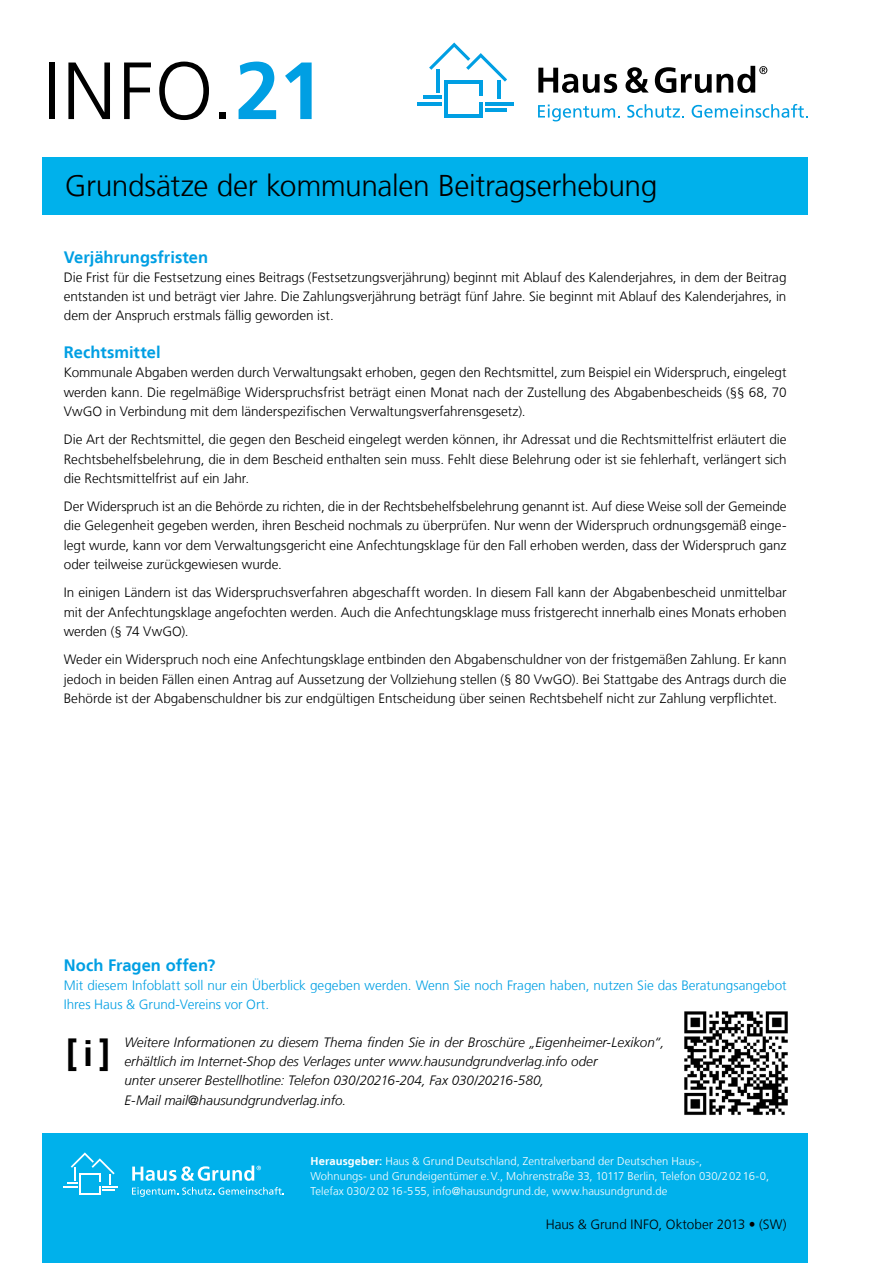
<style>
.page{position:relative;width:893px;height:1263px;background:#fff}
.page>*{position:absolute;margin:0;border:0;box-sizing:border-box;transform-origin:0 0}
.t1{font:300 81px "Frutiger LT";color:#000}
.t2{font:700 81px "Frutiger LT";color:#009fe3}
.t3{font:700 36px "Frutiger LT";color:#000}
.t4{font:300 30px "Frutiger LT";letter-spacing:-.015em;color:#000}
.t5{font:700 16.5px "Frutiger LT";color:#009fe3}
.t6{font:300 13.5px/19.2px "Frutiger LT";color:#000;text-align:justify}
.t7{font:italic 300 13.5px/19.2px "Frutiger LT";color:#000}
.t8{font:300 13.5px/19.2px "Frutiger LT";color:#009fe3}
.t9{font:300 11.25px/15px "Frutiger LT";letter-spacing:.005em;color:#fff}
.s1{font-weight:300;color:#000}
.s2{font-weight:700}
</style>
<div class="page">
<hr style="left:445px;top:80px;width:3px;height:38px;background:#009fe3">
<hr style="left:479px;top:102px;width:3px;height:16px;background:#009fe3">
<hr style="left:445px;top:114px;width:37px;height:4px;background:#009fe3">
<hr style="left:445px;top:80px;width:37px;height:3px;background:#009fe3">
<hr style="left:485px;top:108px;width:22px;height:3px;background:#009fe3">
<hr style="left:485px;top:102px;width:28px;height:3px;background:#009fe3">
<hr style="left:479px;top:80px;width:3px;height:16px;background:#009fe3">
<hr style="left:498px;top:81px;width:3px;height:18px;background:#009fe3">
<hr style="left:423px;top:96px;width:19px;height:3px;background:#009fe3">
<hr style="left:417px;top:102px;width:25px;height:3px;background:#009fe3">
<hr style="left:436px;top:69px;width:3px;height:24px;background:#009fe3">
<svg style="left:429px;top:43px;width:78px;height:39px"></svg>
<svg style="left:538px;top:68px;width:79px;height:25px"></svg>
<svg style="left:625px;top:67px;width:24px;height:26px"></svg>
<svg style="left:655px;top:66px;width:112px;height:27px"></svg>
<svg style="left:538px;top:105px;width:82px;height:16px"></svg>
<svg style="left:627px;top:104px;width:57px;height:14px"></svg>
<svg style="left:692px;top:104px;width:116px;height:14px"></svg>
<div style="left:43px;top:1133px;width:765px;height:130px;background:#00b1eb"></div>
<svg style="left:64px;top:1152px;width:54px;height:43px"></svg>
<svg style="left:132px;top:1165px;width:129px;height:16px"></svg>
<svg style="left:132px;top:1187px;width:152px;height:10px"></svg>
<div style="left:43px;top:157px;width:765px;height:58px;background:#00b1eb"></div>
<img style="left:684px;top:1011px;width:104px;height:104px">
<h1 class="t1" style="left:43px;top:45px;width:68px">Info</h1>
<h1 class="t2" style="left:211px;top:43px;width:114px"><span class="s1">.</span>21</h1>
<h3 class="t4" style="left:65px;top:168px;width:594px">Grundsätze der kommunalen Beitragserhebung</h3>
<p class="t5" style="left:64px;top:247px;width:146px">Verjährungsfristen</p>
<p class="t6" style="left:64px;top:268px;width:724px">Die Frist für die Festsetzung eines Beitrags (Festsetzungsverjährung) beginnt mit Ablauf des Kalenderjahres, in dem der Beitrag entstanden ist und beträgt vier Jahre. Die Zahlungsverjährung beträgt fünf Jahre. Sie beginnt mit Ablauf des Kalenderjahres, in dem der Anspruch erstmals fällig geworden ist.</p>
<p class="t5" style="left:64px;top:343px;width:98px">Rechtsmittel</p>
<p class="t6" style="left:64px;top:363px;width:724px">Kommunale Abgaben werden durch Verwaltungsakt erhoben, gegen den Rechtsmittel, zum Beispiel ein Widerspruch, eingelegt werden kann. Die regelmäßige Widerspruchsfrist beträgt einen Monat nach der Zustellung des Abgabenbescheids (§§ 68, 70<br>VwGO in Verbindung mit dem länderspezifischen Verwaltungsverfahrensgesetz).</p>
<p class="t6" style="left:64px;top:430px;width:724px">Die Art der Rechtsmittel, die gegen den Bescheid eingelegt werden können, ihr Adressat und die Rechtsmittelfrist erläutert die Rechtsbehelfsbelehrung, die in dem Bescheid enthalten sein muss. Fehlt diese Belehrung oder ist sie fehlerhaft, verlängert sich die Rechtsmittelfrist auf ein Jahr.</p>
<p class="t6" style="left:64px;top:497px;width:724px">Der Widerspruch ist an die Behörde zu richten, die in der Rechtsbehelfsbelehrung genannt ist. Auf diese Weise soll der Gemeinde die Gelegenheit gegeben werden, ihren Bescheid nochmals zu überprüfen. Nur wenn der Widerspruch ordnungsgemäß einge&shy;legt wurde, kann vor dem Verwaltungsgericht eine Anfechtungsklage für den Fall erhoben werden, dass der Widerspruch ganz oder teilweise zurückgewiesen wurde.</p>
<p class="t6" style="left:64px;top:583px;width:724px">In einigen Ländern ist das Widerspruchsverfahren abgeschafft worden. In diesem Fall kann der Abgabenbescheid unmittelbar mit der Anfechtungsklage angefochten werden. Auch die Anfechtungsklage muss fristgerecht innerhalb eines Monats erhoben werden (§ 74 VwGO).</p>
<p class="t6" style="left:64px;top:650px;width:724px">Weder ein Widerspruch noch eine Anfechtungsklage entbinden den Abgabenschuldner von der fristgemäßen Zahlung. Er kann jedoch in beiden Fällen einen Antrag auf Aussetzung der Vollziehung stellen (§ 80 VwGO). Bei Stattgabe des Antrags durch die Behörde ist der Abgabenschuldner bis zur endgültigen Entscheidung über seinen Rechtsbehelf nicht zur Zahlung verpflichtet.</p>
<p class="t5" style="left:64px;top:955px;width:153px">Noch Fragen offen?</p>
<p class="t8" style="left:64px;top:976px;width:724px">Mit diesem Infoblatt soll nur ein Überblick gegeben werden. Wenn Sie noch Fragen haben, nutzen Sie das Beratungsangebot<br>Ihres Haus &amp; Grund-Vereins vor Ort.</p>
<h2 class="t3" style="left:66px;top:1033px;width:46px">[i]</h2>
<p class="t7" style="left:124px;top:1033px;width:541px">Weitere Informationen zu diesem Thema finden Sie in der Broschüre „Eigenheimer-Lexikon“, erhältlich im Internet-Shop des Verlages unter www.hausundgrundverlag.info oder<br>unter unserer Bestellhotline: Telefon 030/20216-204, Fax 030/20216-580,<br>E-Mail mail@hausundgrundverlag.info.</p>
<p class="t9" style="left:310px;top:1154px;width:460px"><span class="s2">Herausgeber:</span> Haus &amp; Grund Deutschland, Zentralverband der Deutschen Haus-,<br>Wohnungs- und Grundeigentümer e.V., Mohrenstraße 33, 10117 Berlin, Telefon 030/20216-0,<br>Telefax 030/20216-555, info@hausundgrund.de, www.hausundgrund.de</p>
<p class="t6" style="left:546px;top:1215px;width:242px">Haus &amp; Grund INFO, Oktober 2013 • (SW)</p>
</div>
